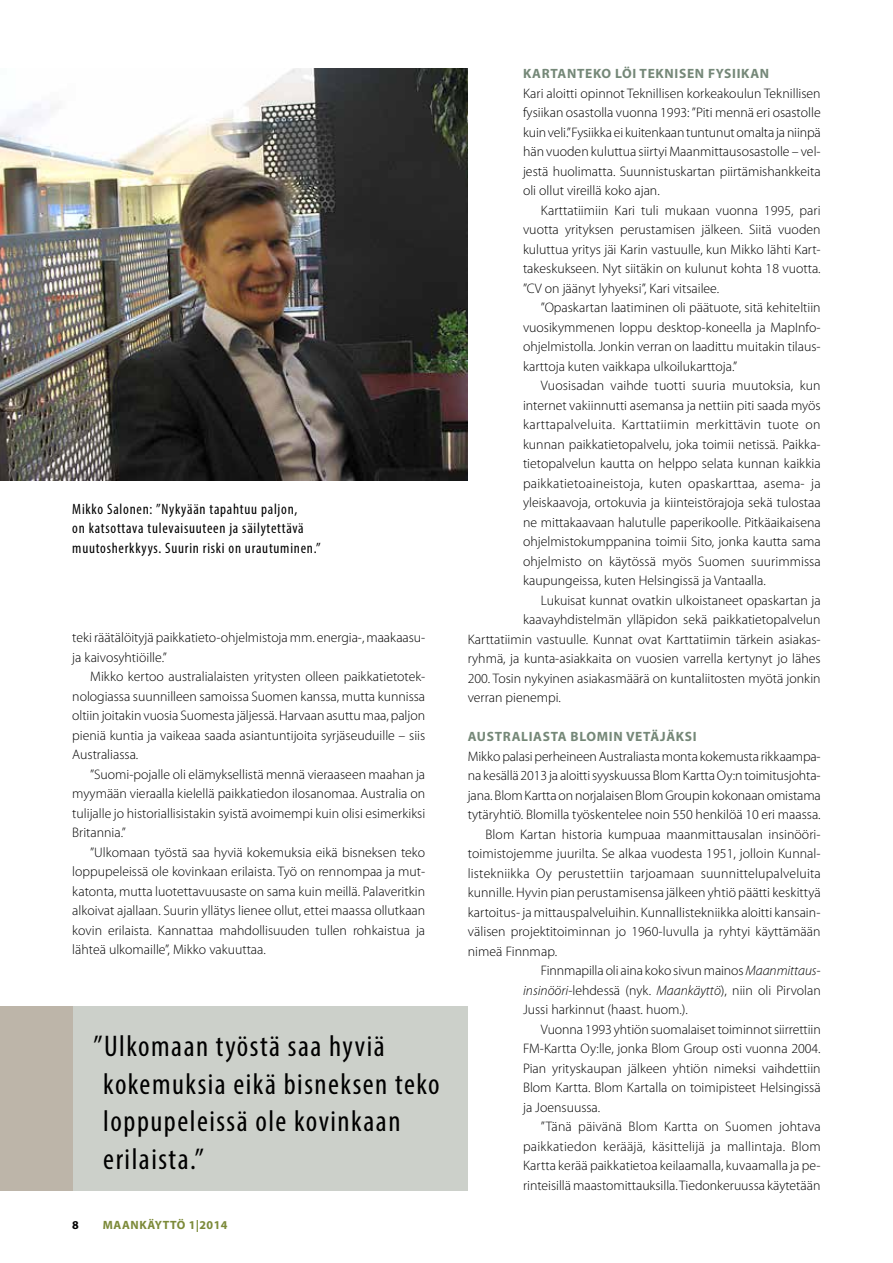
<style>
.page{position:relative;width:893px;height:1263px;background:#fff}
.page>*{position:absolute;margin:0;border:0;box-sizing:border-box;transform-origin:0 0}
.t1{font:condensed 30px/37.5px "Myriad Pro";letter-spacing:.05em;color:#000}
.t2{font:condensed 15px/19.5px "Myriad Pro";letter-spacing:.05em;color:#000}
.t3{font:300 13.8px/19.5px "Myriad Pro";color:#000;text-align:justify}
.t4{font:700 13.5px "Myriad Pro";letter-spacing:.05em;color:#758878}
.t5{font:700 12px "Myriad Pro";letter-spacing:.05em;color:#7c8a39}
.t6{font:700 12px "Myriad Pro";color:#000}
.s1{font-style:italic}
</style>
<div class="page">
<div style="left:60px;top:1006px;width:408px;height:185px;background:#ccd0ca"></div>
<div style="left:0;top:1006px;width:72px;height:185px;background:#bdb5a9"></div>
<img style="left:0;top:68px;width:468px;height:413px">
<p class="t2" style="left:72px;top:499px;width:250px">Mikko Salonen: ”Nykyään tapahtuu paljon,<br>on katsottava tulevaisuuteen ja säilytettävä muutosherkkyys. Suurin riski on urautuminen.”</p>
<p class="t3" style="left:72px;top:628px;width:355px">teki räätälöityjä paikkatieto-ohjelmistoja mm. energia-, maakaasu&shy;ja kaivosyhtiöille.”</p>
<p class="t3" style="left:72px;top:667px;width:354px;text-indent:18px">Mikko kertoo australialaisten yritysten olleen paikkatietotek&shy;nologiassa suunnilleen samoissa Suomen kanssa, mutta kunnissa oltiin joitakin vuosia Suomesta jäljessä. Harvaan asuttu maa, paljon pieniä kuntia ja vaikeaa saada asiantuntijoita syrjäseuduille – siis Australiassa.</p>
<p class="t3" style="left:72px;top:765px;width:354px;text-indent:18px">”Suomi-pojalle oli elämyksellistä mennä vieraaseen maahan ja myymään vieraalla kielellä paikkatiedon ilosanomaa. Australia on tulijalle jo historiallisistakin syistä avoimempi kuin olisi esimerkiksi Britannia.”</p>
<p class="t3" style="left:72px;top:843px;width:354px;text-indent:18px">”Ulkomaan työstä saa hyviä kokemuksia eikä bisneksen teko loppupeleissä ole kovinkaan erilaista. Työ on rennompaa ja mut&shy;katonta, mutta luotettavuusaste on sama kuin meillä. Palaveritkin alkoivat ajallaan. Suurin yllätys lienee ollut, ettei maassa ollutkaan kovin erilaista. Kannattaa mahdollisuuden tullen rohkaistua ja lähteä ulkomaille”, Mikko vakuuttaa.</p>
<h1 class="t1" style="left:103px;top:1027px;width:338px;text-indent:-10px">”Ulkomaan työstä saa hyviä kokemuksia eikä bisneksen teko loppupeleissä ole kovinkaan erilaista.”</h1>
<p class="t6" style="left:72px;top:1217px;width:8px">8</p>
<p class="t5" style="left:103px;top:1217px;width:126px">MAANKÄYTTÖ 1|2014</p>
<p class="t4" style="left:523px;top:65px;width:248px">KARTANTEKO LÖI TEKNISEN FYSIIKAN</p>
<p class="t3" style="left:523px;top:84px;width:299px">Kari aloitti opinnot Teknillisen korkeakoulun Teknillisen fysiikan osastolla vuonna 1993: ”Piti mennä eri osastolle kuin veli.”Fysiikka ei kuitenkaan tuntunut omalta ja niinpä hän vuoden kuluttua siirtyi Maanmittausosastolle – vel&shy;jestä huolimatta. Suunnistuskartan piirtämishankkeita oli ollut vireillä koko ajan.</p>
<p class="t3" style="left:523px;top:201px;width:299px;text-indent:18px">Karttatiimiin Kari tuli mukaan vuonna 1995, pari vuotta yrityksen perustamisen jälkeen. Siitä vuoden kuluttua yritys jäi Karin vastuulle, kun Mikko lähti Kart&shy;takeskukseen. Nyt siitäkin on kulunut kohta 18 vuotta. ”CV on jäänyt lyhyeksi”, Kari vitsailee.</p>
<p class="t3" style="left:523px;top:298px;width:299px;text-indent:18px">”Opaskartan laatiminen oli päätuote, sitä kehiteltiin vuosikymmenen loppu desktop-koneella ja MapInfo&shy;ohjelmistolla. Jonkin verran on laadittu muitakin tilaus&shy;karttoja kuten vaikkapa ulkoilukarttoja.”</p>
<p class="t3" style="left:523px;top:376px;width:299px;text-indent:18px">Vuosisadan vaihde tuotti suuria muutoksia, kun internet vakiinnutti asemansa ja nettiin piti saada myös karttapalveluita. Karttatiimin merkittävin tuote on kunnan paikkatietopalvelu, joka toimii netissä. Paikka&shy;tietopalvelun kautta on helppo selata kunnan kaikkia paikkatietoaineistoja, kuten opaskarttaa, asema- ja yleiskaavoja, ortokuvia ja kiinteistörajoja sekä tulostaa ne mittakaavaan halutulle paperikoolle. Pitkäaikaisena ohjelmistokumppanina toimii Sito, jonka kautta sama ohjelmisto on käytössä myös Suomen suurimmissa kaupungeissa, kuten Helsingissä ja Vantaalla.</p>
<p class="t3" style="left:541px;top:591px;width:281px">Lukuisat kunnat ovatkin ulkoistaneet opaskartan ja</p>
<p class="t3" style="left:523px;top:610px;width:299px">kaavayhdistelmän ylläpidon sekä paikkatietopalvelun</p>
<p class="t3" style="left:468px;top:630px;width:354px">Karttatiimin vastuulle. Kunnat ovat Karttatiimin tärkein asiakas-</p>
<p class="t3" style="left:468px;top:649px;width:354px">ryhmä, ja kunta-asiakkaita on vuosien varrella kertynyt jo lähes</p>
<p class="t3" style="left:468px;top:669px;width:354px">200. Tosin nykyinen asiakasmäärä on kuntaliitosten myötä jonkin</p>
<p class="t3" style="left:468px;top:688px;width:95px">verran pienempi.</p>
<p class="t4" style="left:468px;top:728px;width:230px">AUSTRALIASTA BLOMIN VETÄJÄKSI</p>
<p class="t3" style="left:468px;top:747px;width:354px">Mikko palasi perheineen Australiasta monta kokemusta rikkaampa-</p>
<p class="t3" style="left:468px;top:766px;width:354px">na kesällä 2013 ja aloitti syyskuussa Blom Kartta Oy:n toimitusjohta-</p>
<p class="t3" style="left:468px;top:786px;width:355px">jana. Blom Kartta on norjalaisen Blom Groupin kokonaan omistama</p>
<p class="t3" style="left:468px;top:805px;width:354px">tytäryhtiö. Blomilla työskentelee noin 550 henkilöä 10 eri maassa.</p>
<p class="t3" style="left:486px;top:825px;width:337px">Blom Kartan historia kumpuaa maanmittausalan insinööri-</p>
<p class="t3" style="left:468px;top:844px;width:354px">toimistojemme juurilta. Se alkaa vuodesta 1951, jolloin Kunnal-</p>
<p class="t3" style="left:468px;top:864px;width:355px">listekniikka Oy perustettiin tarjoamaan suunnittelupalveluita</p>
<p class="t3" style="left:468px;top:883px;width:355px">kunnille. Hyvin pian perustamisensa jälkeen yhtiö päätti keskittyä</p>
<p class="t3" style="left:468px;top:903px;width:354px">kartoitus- ja mittauspalveluihin. Kunnallistekniikka aloitti kansain-</p>
<p class="t3" style="left:468px;top:922px;width:354px">välisen projektitoiminnan jo 1960-luvulla ja ryhtyi käyttämään</p>
<p class="t3" style="left:468px;top:942px;width:91px">nimeä Finnmap.</p>
<p class="t3" style="left:541px;top:961px;width:281px">Finnmapilla oli aina koko sivun mainos <span class="s1">Maanmittaus-</span></p>
<p class="t3" style="left:523px;top:981px;width:299px"><span class="s1">insinööri</span>-lehdessä (nyk. <span class="s1">Maankäyttö</span>), niin oli Pirvolan</p>
<p class="t3" style="left:523px;top:1000px;width:166px">Jussi harkinnut (haast. huom.).</p>
<p class="t3" style="left:541px;top:1020px;width:281px">Vuonna 1993 yhtiön suomalaiset toiminnot siirrettiin</p>
<p class="t3" style="left:523px;top:1039px;width:299px">FM-Kartta Oy:lle, jonka Blom Group osti vuonna 2004.</p>
<p class="t3" style="left:523px;top:1059px;width:299px">Pian yrityskaupan jälkeen yhtiön nimeksi vaihdettiin</p>
<p class="t3" style="left:523px;top:1078px;width:299px">Blom Kartta. Blom Kartalla on toimipisteet Helsingissä</p>
<p class="t3" style="left:523px;top:1098px;width:79px">ja Joensuussa.</p>
<p class="t3" style="left:541px;top:1117px;width:281px">”Tänä päivänä Blom Kartta on Suomen johtava</p>
<p class="t3" style="left:523px;top:1137px;width:299px">paikkatiedon kerääjä, käsittelijä ja mallintaja. Blom</p>
<p class="t3" style="left:523px;top:1156px;width:299px">Kartta kerää paikkatietoa keilaamalla, kuvaamalla ja pe-</p>
<p class="t3" style="left:523px;top:1176px;width:299px">rinteisillä maastomittauksilla. Tiedonkeruussa käytetään</p>
</div>
